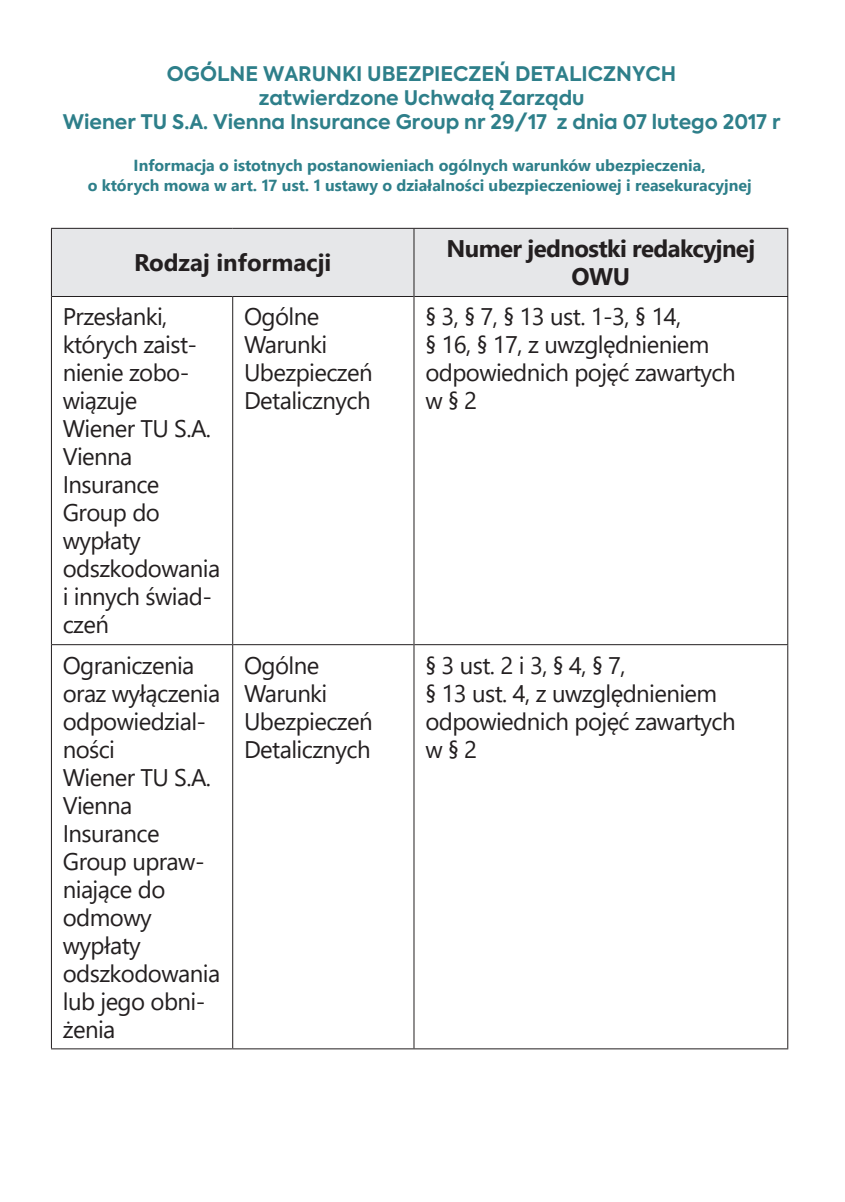
<style>
.page{position:relative;width:845px;height:1202px;background:#fff}
.page>*{position:absolute;margin:0;border:0;box-sizing:border-box;transform-origin:0 0}
.t1{font:24px/28px "Segoe UI";letter-spacing:-.025em;color:#231f20}
.t2{font:700 24px/28px "Segoe UI";letter-spacing:-.025em;color:#231f20;text-align:center}
.t3{font:700 24px "Segoe UI";color:#231f20}
.t4{font:700 20px/24px "Axiforma";color:#2e7f8a;text-align:center}
.t5{font:700 16px/20px "Segoe UI";color:#2e7f8a;text-align:center}
</style>
<div class="page">
<div style="left:52px;top:229px;width:735px;height:67px;background:#e6e7e9"></div>
<hr style="left:52px;top:296px;width:181px;height:1px;background:#231f20">
<hr style="left:233px;top:296px;width:180px;height:1px;background:#231f20">
<hr style="left:414px;top:296px;width:374px;height:1px;background:#231f20">
<hr style="left:52px;top:644px;width:180px;height:1px;background:#231f20">
<hr style="left:233px;top:644px;width:180px;height:1px;background:#231f20">
<hr style="left:414px;top:644px;width:374px;height:1px;background:#231f20">
<hr style="left:51px;top:1048px;width:182px;height:1px;background:#231f20">
<hr style="left:233px;top:1048px;width:181px;height:1px;background:#231f20">
<hr style="left:414px;top:1048px;width:374px;height:1px;background:#231f20">
<hr style="left:51px;top:228px;width:182px;height:1px;background:#231f20">
<hr style="left:233px;top:228px;width:181px;height:1px;background:#231f20">
<hr style="left:414px;top:228px;width:374px;height:1px;background:#231f20">
<hr style="left:787px;top:229px;width:1px;height:67px;background:#231f20">
<hr style="left:787px;top:297px;width:1px;height:347px;background:#231f20">
<hr style="left:787px;top:645px;width:1px;height:403px;background:#231f20">
<hr style="left:51px;top:229px;width:1px;height:67px;background:#231f20">
<hr style="left:413px;top:229px;width:1px;height:67px;background:#231f20">
<hr style="left:51px;top:296px;width:1px;height:349px;background:#231f20">
<hr style="left:232px;top:297px;width:1px;height:348px;background:#231f20">
<hr style="left:413px;top:296px;width:1px;height:349px;background:#231f20">
<hr style="left:51px;top:645px;width:1px;height:403px;background:#231f20">
<hr style="left:232px;top:645px;width:1px;height:403px;background:#231f20">
<hr style="left:413px;top:645px;width:1px;height:403px;background:#231f20">
<p class="t4" style="left:63px;top:62px;width:719px">OGÓLNE WARUNKI UBEZPIECZEŃ DETALICZNYCH<br>zatwierdzone Uchwałą Zarządu<br>Wiener TU S.A. Vienna Insurance Group nr 29/17 z dnia 07 lutego 2017 r</p>
<p class="t5" style="left:88px;top:154px;width:665px">Informacja o istotnych postanowieniach ogólnych warunków ubezpieczenia,<br>o których mowa w art. 17 ust. 1 ustawy o działalności ubezpieczeniowej i reasekuracyjnej</p>
<p class="t3" style="left:134px;top:240px;width:199px">Rodzaj informacji</p>
<p class="t2" style="left:446px;top:233px;width:310px">Numer jednostki redakcyjnej<br>OWU</p>
<p class="t1" style="left:63px;top:301px;width:159px">Przesłanki, których zaist&shy;nienie zobo&shy;wiązuje<br>Wiener TU S.A.<br>Vienna<br>Insurance<br>Group do wypłaty odszkodowania i innych świad&shy;czeń</p>
<p class="t1" style="left:244px;top:301px;width:130px">Ogólne<br>Warunki<br>Ubezpieczeń<br>Detalicznych</p>
<p class="t1" style="left:425px;top:301px;width:312px">§ 3, § 7, § 13 ust. 1-3, § 14,<br>§ 16, § 17, z uwzględnieniem odpowiednich pojęć zawartych w § 2</p>
<p class="t1" style="left:63px;top:649px;width:159px">Ograniczenia oraz wyłączenia odpowiedzial&shy;ności<br>Wiener TU S.A.<br>Vienna<br>Insurance<br>Group upraw&shy;niające do odmowy wypłaty odszkodowania lub jego obni&shy;żenia</p>
<p class="t1" style="left:244px;top:649px;width:130px">Ogólne<br>Warunki<br>Ubezpieczeń<br>Detalicznych</p>
<p class="t1" style="left:425px;top:649px;width:312px">§ 3 ust. 2 i 3, § 4, § 7,<br>§ 13 ust. 4, z uwzględnieniem odpowiednich pojęć zawartych w § 2</p>
</div>
